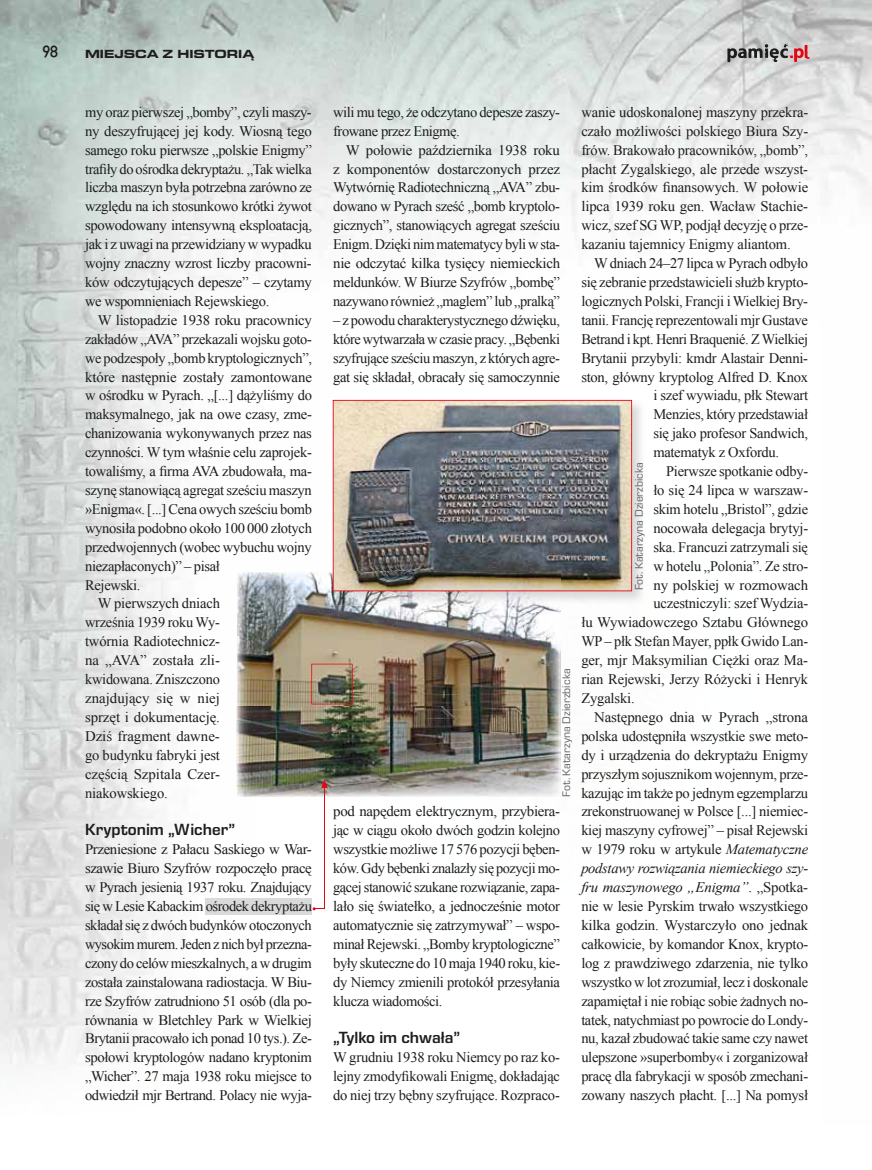
<style>
.page{position:relative;width:872px;height:1170px;background:#fff}
.page>*{position:absolute;margin:0;border:0;box-sizing:border-box;transform-origin:0 0}
.t1{font:600 16.5px "Eurostile Next LT Pro";color:#1d1d1b}
.t2{font:14.55px/18.9px "Times New Roman";letter-spacing:-.02em;color:#1d1d1b;text-align:justify}
.t3{font:italic 14.55px "Times New Roman";letter-spacing:-.02em;color:#1d1d1b}
.t4{font:14.55px "Times New Roman";color:#1d1d1b}
.t5{font:700 expanded 12px "Eurostile Next LT Pro";color:#1d1d1b}
.t6{font:12px "Copystruct Normal";color:#1d1d1b}
.t7{font:11.25px "Eurostile Next LT Pro";color:#646363}
.s1{font-style:italic}
.s2{font-style:normal}
</style>
<div class="page">
<img style="left:0;top:0;width:820px;height:321px">
<img style="left:820px;top:0;width:52px;height:190px">
<img style="left:0;top:321px;width:190px;height:267px">
<img style="left:0;top:588px;width:256px;height:485px">
<img style="left:237px;top:572px;width:161px;height:134px">
<img style="left:398px;top:605px;width:162px;height:101px">
<img style="left:237px;top:706px;width:323px;height:90px">
<img style="left:332px;top:399px;width:310px;height:203px">
<img style="left:331px;top:572px;width:229px;height:33px">
<img style="left:333px;top:400px;width:299px;height:191px">
<svg style="left:727px;top:43px;width:82px;height:19px;background:#a39293"></svg>
<div style="left:206px;top:898px;width:106px;height:16px;background:#dadada"></div>
<svg style="left:313px;top:907px;width:11px;height:3px"></svg>
<hr style="left:324px;top:786px;width:1px;height:123px;background:#e30613">
<svg style="left:321px;top:779px;width:7px;height:9px"></svg>
<svg style="left:311px;top:663px;width:41px;height:41px;background:#887b66"></svg>
<p class="t6" style="left:43px;top:44px;width:18px">98</p>
<p class="t5" style="left:85px;top:47px;width:171px">MIEJSCA Z HISTORIĄ</p>
<p class="t2" style="left:85px;top:102px;width:228px">my oraz pierwszej „bomby”, czyli maszy&shy;ny deszyfrującej jej kody. Wiosną tego samego roku pierwsze „polskie Enigmy” trafiły do ośrodka dekryptażu. „Tak wielka liczba maszyn była potrzebna zarówno ze względu na ich stosunkowo krótki żywot spowodowany intensywną eksploatacją, jak i z uwagi na przewidziany w wypadku wojny znaczny wzrost liczby pracowni&shy;ków odczytujących depesze” – czytamy we wspomnieniach Rejewskiego.</p>
<p class="t2" style="left:98px;top:310px;width:216px">W listopadzie 1938 roku pracownicy</p>
<p class="t2" style="left:85px;top:329px;width:228px">zakładów „AVA” przekazali wojsku goto-</p>
<p class="t2" style="left:85px;top:348px;width:228px">we podzespoły „bomb kryptologicznych”,</p>
<p class="t2" style="left:85px;top:367px;width:228px">które następnie zostały zamontowane</p>
<p class="t2" style="left:85px;top:386px;width:228px">w ośrodku w Pyrach. „[...] dążyliśmy do</p>
<p class="t2" style="left:85px;top:405px;width:228px">maksymalnego, jak na owe czasy, zme-</p>
<p class="t2" style="left:85px;top:423px;width:228px">chanizowania wykonywanych przez nas</p>
<p class="t2" style="left:85px;top:442px;width:228px">czynności. W tym właśnie celu zaprojek-</p>
<p class="t2" style="left:85px;top:461px;width:228px">towaliśmy, a firma AVA zbudowała, ma-</p>
<p class="t2" style="left:85px;top:480px;width:228px">szynę stanowiącą agregat sześciu maszyn</p>
<p class="t2" style="left:85px;top:499px;width:228px">»Enigma«. [...] Cena owych sześciu bomb</p>
<p class="t2" style="left:85px;top:518px;width:228px">wynosiła podobno około 100 000 złotych</p>
<p class="t2" style="left:85px;top:537px;width:228px">przedwojennych (wobec wybuchu wojny</p>
<p class="t2" style="left:85px;top:556px;width:136px">niezapłaconych)” – pisał</p>
<p class="t2" style="left:85px;top:575px;width:57px">Rejewski.</p>
<p class="t2" style="left:98px;top:594px;width:124px">W pierwszych dniach</p>
<p class="t2" style="left:85px;top:612px;width:136px">września 1939 roku Wy-</p>
<p class="t2" style="left:85px;top:631px;width:136px">twórnia Radiotechnicz-</p>
<p class="t4" style="left:85px;top:650px;width:136px">na „AVA” została zli-</p>
<p class="t2" style="left:85px;top:669px;width:136px">kwidowana. Zniszczono</p>
<p class="t4" style="left:85px;top:688px;width:136px">znajdujący się w niej</p>
<p class="t2" style="left:85px;top:707px;width:136px">sprzęt i dokumentację.</p>
<p class="t2" style="left:85px;top:726px;width:136px">Dziś fragment dawne-</p>
<p class="t2" style="left:85px;top:745px;width:136px">go budynku fabryki jest</p>
<p class="t4" style="left:85px;top:764px;width:136px">częścią Szpitala Czer-</p>
<p class="t2" style="left:85px;top:783px;width:84px">niakowskiego.</p>
<p class="t1" style="left:85px;top:820px;width:152px">Kryptonim „Wicher”</p>
<p class="t2" style="left:85px;top:839px;width:228px">Przeniesione z Pałacu Saskiego w War&shy;szawie Biuro Szyfrów rozpoczęło pracę w Pyrach jesienią 1937 roku. Znajdujący się w Lesie Kabackim ośrodek dekryptażu składał się z dwóch budynków otoczonych wysokim murem. Jeden z nich był przezna&shy;czony do celów mieszkalnych, a w drugim została zainstalowana radiostacja. W Biu&shy;rze Szyfrów zatrudniono 51 osób (dla po&shy;równania w Bletchley Park w Wielkiej Brytanii pracowało ich ponad 10 tys.). Ze&shy;społowi kryptologów nadano kryptonim „Wicher”. 27 maja 1938 roku miejsce to odwiedził mjr Bertrand. Polacy nie wyja-</p>
<p class="t2" style="left:581px;top:102px;width:228px">wanie udoskonalonej maszyny przekra&shy;czało możliwości polskiego Biura Szy&shy;frów. Brakowało pracowników, „bomb”, płacht Zygalskiego, ale przede wszyst&shy;kim środków finansowych. W połowie lipca 1939 roku gen. Wacław Stachie&shy;wicz, szef SG WP, podjął decyzję o prze&shy;kazaniu tajemnicy Enigmy aliantom.</p>
<p class="t2" style="left:594px;top:253px;width:216px">W dniach 24–27 lipca w Pyrach odbyło</p>
<p class="t2" style="left:581px;top:272px;width:228px">się zebranie przedstawicieli służb krypto-</p>
<p class="t2" style="left:581px;top:291px;width:228px">logicznych Polski, Francji i Wielkiej Bry-</p>
<p class="t2" style="left:581px;top:310px;width:228px">tanii. Francję reprezentowali mjr Gustave</p>
<p class="t2" style="left:581px;top:329px;width:228px">Betrand i kpt. Henri Braquenié. Z Wielkiej</p>
<p class="t2" style="left:581px;top:348px;width:228px">Brytanii przybyli: kmdr Alastair Denni-</p>
<p class="t2" style="left:581px;top:367px;width:228px">ston, główny kryptolog Alfred D. Knox</p>
<p class="t2" style="left:653px;top:386px;width:156px">i szef wywiadu, płk Stewart</p>
<p class="t2" style="left:653px;top:405px;width:156px">Menzies, który przedstawiał</p>
<p class="t2" style="left:653px;top:423px;width:156px">się jako profesor Sandwich,</p>
<p class="t2" style="left:653px;top:442px;width:127px">matematyk z Oxfordu.</p>
<p class="t2" style="left:666px;top:461px;width:143px">Pierwsze spotkanie odby-</p>
<p class="t2" style="left:653px;top:480px;width:156px">ło się 24 lipca w warszaw-</p>
<p class="t2" style="left:653px;top:499px;width:156px">skim hotelu „Bristol”, gdzie</p>
<p class="t2" style="left:653px;top:518px;width:156px">nocowała delegacja brytyj-</p>
<p class="t2" style="left:653px;top:537px;width:156px">ska. Francuzi zatrzymali się</p>
<p class="t2" style="left:653px;top:556px;width:156px">w hotelu „Polonia”. Ze stro-</p>
<p class="t2" style="left:653px;top:575px;width:156px">ny polskiej w rozmowach</p>
<p class="t2" style="left:653px;top:594px;width:156px">uczestniczyli: szef Wydzia-</p>
<p class="t2" style="left:581px;top:612px;width:228px">łu Wywiadowczego Sztabu Głównego</p>
<p class="t2" style="left:581px;top:631px;width:228px">WP – płk Stefan Mayer, ppłk Gwido Lan-</p>
<p class="t2" style="left:581px;top:650px;width:228px">ger, mjr Maksymilian Cię ż ki oraz Ma-</p>
<p class="t2" style="left:581px;top:669px;width:228px">rian Rejewski, Jerzy Ró ż ycki i Henryk</p>
<p class="t2" style="left:581px;top:688px;width:55px">Zygalski.</p>
<p class="t2" style="left:594px;top:707px;width:215px">Następnego dnia w Pyrach „strona</p>
<p class="t2" style="left:581px;top:726px;width:228px">polska udostępniła wszystkie swe meto-</p>
<p class="t2" style="left:581px;top:745px;width:228px">dy i urządzenia do dekryptażu Enigmy</p>
<p class="t2" style="left:581px;top:764px;width:228px">przyszłym sojusznikom wojennym, prze-</p>
<p class="t2" style="left:581px;top:783px;width:228px">kazując im także po jednym egzemplarzu</p>
<p class="t2" style="left:581px;top:801px;width:228px">zrekonstruowanej w Polsce [...] niemiec-</p>
<p class="t2" style="left:581px;top:820px;width:228px">kiej maszyny cyfrowej” – pisał Rejewski</p>
<p class="t2" style="left:581px;top:839px;width:228px">w 1979 roku w artykule <span class="s1">Matematyczne</span></p>
<p class="t3" style="left:581px;top:858px;width:228px">podstawy rozwiązania niemieckiego szy-</p>
<p class="t3" style="left:581px;top:877px;width:228px">fru maszynowego „Enigma”<span class="s2">. „Spotka-</span></p>
<p class="t2" style="left:581px;top:896px;width:228px">nie w lesie Pyrskim trwało wszystkiego</p>
<p class="t2" style="left:581px;top:915px;width:228px">kilka godzin. Wystarczyło ono jednak</p>
<p class="t2" style="left:581px;top:934px;width:228px">całkowicie, by komandor Knox, krypto-</p>
<p class="t2" style="left:581px;top:953px;width:228px">log z prawdziwego zdarzenia, nie tylko</p>
<p class="t2" style="left:581px;top:972px;width:228px">wszystko w lot zrozumiał, lecz i doskonale</p>
<p class="t2" style="left:581px;top:990px;width:228px">zapamiętał i nie robiąc sobie żadnych no-</p>
<p class="t2" style="left:581px;top:1009px;width:228px">tatek, natychmiast po powrocie do Londy-</p>
<p class="t2" style="left:581px;top:1028px;width:228px">nu, kazał zbudować takie same czy nawet</p>
<p class="t2" style="left:581px;top:1047px;width:228px">ulepszone »superbomby« i zorganizował</p>
<p class="t2" style="left:581px;top:1066px;width:228px">pracę dla fabrykacji w sposób zmechani-</p>
<p class="t2" style="left:581px;top:1085px;width:228px">zowany naszych płacht. [...] Na pomysł</p>
<p class="t2" style="left:333px;top:102px;width:228px">wili mu tego, że odczytano depesze zaszy&shy;frowane przez Enigmę.</p>
<p class="t2" style="left:333px;top:140px;width:228px;text-indent:13px">W połowie października 1938 roku z komponentów dostarczonych przez Wytwórnię Radiotechniczną „AVA” zbu&shy;dowano w Pyrach sześć „bomb kryptolo&shy;gicznych”, stanowiących agregat sześciu Enigm. Dzięki nim matematycy byli w sta&shy;nie odczytać kilka tysięcy niemieckich meldunków. W Biurze Szyfrów „bombę” nazywano również „maglem” lub „pralką”</p>
<p class="t2" style="left:333px;top:310px;width:228px">– z powodu charakterystycznego dźwięku, które wytwarzała w czasie pracy. „Bębenki szyfrujące sześciu maszyn, z których agre&shy;gat się składał, obracały się samoczynnie</p>
<p class="t7" style="left:633px;top:590px;width:129px;rotate:-90deg">Fot. Katarzyna Dzierzbicka</p>
<p class="t7" style="left:560px;top:796px;width:129px;rotate:-90deg">Fot. Katarzyna Dzierzbicka</p>
<p class="t2" style="left:333px;top:801px;width:228px">pod napędem elektrycznym, przybiera&shy;jąc w ciągu około dwóch godzin kolejno wszystkie możliwe 17 576 pozycji bęben&shy;ków. Gdy bębenki znalazły się pozycji mo&shy;gącej stanowić szukane rozwiązanie, zapa&shy;lało się światełko, a jednocześnie motor automatycznie się zatrzymywał” – wspo&shy;minał Rejewski. „Bomby kryptologiczne” były skuteczne do 10 maja 1940 roku, kie&shy;dy Niemcy zmienili protokół przesyłania klucza wiadomości.</p>
<p class="t1" style="left:333px;top:1028px;width:128px">„Tylko im chwała”</p>
<p class="t2" style="left:333px;top:1047px;width:228px">W grudniu 1938 roku Niemcy po raz ko&shy;lejny zmodyfikowali Enigmę, dokładając do niej trzy bębny szyfrujące. Rozpraco-</p>
</div>
